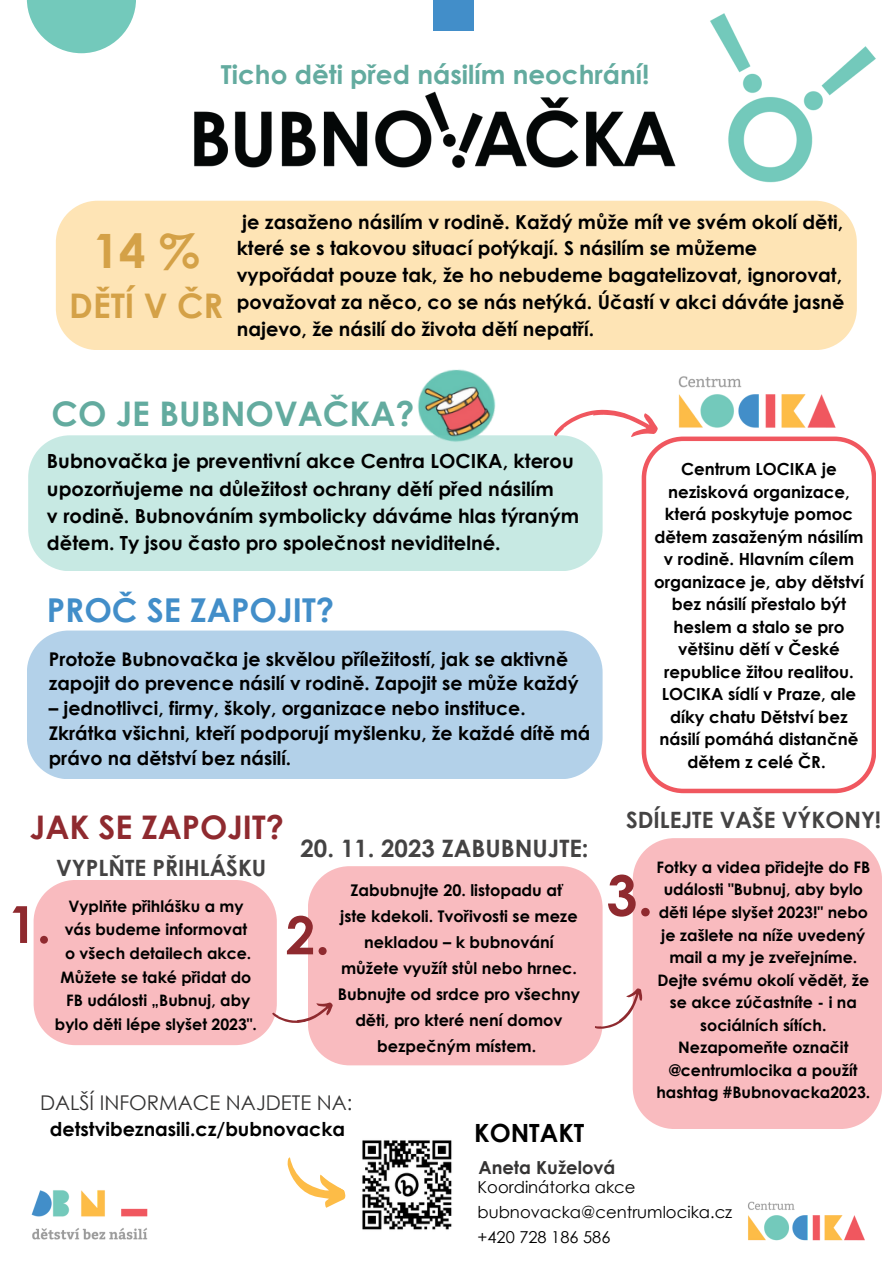
<style>
.page{position:relative;width:894px;height:1264px;background:#fff}
.page>*{position:absolute;margin:0;border:0;box-sizing:border-box;transform-origin:0 0}
.t1{font:700 55.8px "Century Gothic";color:#8f2a2f}
.t2{font:700 52.5px "Century Gothic";color:#8f2a2f}
.t3{font:700 51.15px "Century Gothic";color:#8f2a2f}
.t4{font:700 47.4px "Century Gothic";color:#d4a147}
.t5{font:700 33.9px "Century Gothic";color:#63ab9f}
.t6{font:700 33.9px "Century Gothic";color:#d4a147}
.t7{font:700 32.85px "Century Gothic";color:#428ec9}
.t8{font:700 32.55px "Century Gothic";color:#8f2a2f}
.t9{font:700 26.25px "Century Gothic";color:#63ab9f}
.t10{font:700 25.05px "Century Gothic";color:#000}
.t11{font:700 24px "Century Gothic";color:#444343}
.t12{font:700 22.5px "Century Gothic";color:#444343}
.t13{font:20.25px "Century Gothic";color:#343333}
.t14{font:700 19.5px/27px "Century Gothic";color:#000}
.t15{font:700 19.2px/26.8px "Century Gothic";color:#000}
.t16{font:700 18.9px/24.8px "Century Gothic";color:#000}
.t17{font:700 17.85px "Century Gothic";color:#343333}
.t18{font:700 16.65px/22.5px "Century Gothic";color:#000;text-align:center}
.t19{font:16.5px "Century Gothic";color:#000}
.t20{font:700 16.05px/25.8px "Century Gothic";color:#000;text-align:center}
.t21{font:700 15.9px/22.5px "Century Gothic";color:#000;text-align:center}
.t22{font:700 15.75px/23.7px "Century Gothic";color:#000}
</style>
<div class="page">
<img style="left:417px;top:369px;width:79px;height:66px">
<div style="left:28px;top:435px;width:574px;height:136px;background:#c7e9e3"></div>
<img style="left:565px;top:278px;width:292px;height:167px">
<svg style="left:641px;top:436px;width:234px;height:357px"></svg>
<svg style="left:553px;top:407px;width:105px;height:33px"></svg>
<svg style="left:27px;top:0;width:109px;height:53px;fill:#73c9bb"></svg>
<div style="left:433px;top:0;width:41px;height:31px;background:#428ec9"></div>
<div style="left:27px;top:630px;width:575px;height:149px;background:#b3d1e9;border-radius:42px"></div>
<div style="left:308px;top:866px;width:294px;height:199px;background:#f9bbbf;border-radius:42px"></div>
<svg style="left:34px;top:880px;width:299px;height:165px"></svg>
<div style="left:632px;top:838px;width:249px;height:290px;background:#f9bbbf;border-radius:42px"></div>
<svg style="left:595px;top:984px;width:48px;height:55px"></svg>
<img style="left:194px;top:91px;width:482px;height:77px">
<div style="left:56px;top:201px;width:800px;height:149px;background:#fee4b5"></div>
<img style="left:710px;top:13px;width:166px;height:170px">
<img style="left:362px;top:1140px;width:90px;height:90px">
<img style="left:666px;top:1128px;width:199px;height:113px">
<img style="left:31px;top:1190px;width:117px;height:50px">
<svg style="left:287px;top:1157px;width:59px;height:51px"></svg>
<p class="t9" style="left:221px;top:58px;width:430px">Ticho děti před násilím neochrání!</p>
<p class="t4" style="left:93px;top:220px;width:108px">14 %</p>
<p class="t6" style="left:69px;top:284px;width:155px">DĚTÍ V ČR</p>
<p class="t15" style="left:237px;top:208px;width:609px">je zasaženo násilím v rodině. Každý může mít ve svém okolí děti, které se s takovou situací potýkají. S násilím se můžeme vypořádat pouze tak, že ho nebudeme bagatelizovat, ignorovat, považovat za něco, co se nás netýká. Účastí v akci dáváte jasně najevo, že násilí do života dětí nepatří.</p>
<p class="t5" style="left:52px;top:392px;width:364px">CO JE BUBNOVAČKA?</p>
<p class="t14" style="left:47px;top:447px;width:528px">Bubnovačka je preventivní akce Centra LOCIKA, kterou upozorňujeme na důležitost ochrany dětí před násilím</p>
<p class="t14" style="left:47px;top:501px;width:533px">v rodině. Bubnováním symbolicky dáváme hlas týraným dětem. Ty jsou často pro společnost neviditelné.</p>
<p class="t7" style="left:47px;top:588px;width:289px">PROČ SE ZAPOJIT?</p>
<p class="t16" style="left:49px;top:645px;width:531px">Protože Bubnovačka je skvělou příležitostí, jak se aktivně zapojit do prevence násilí v rodině. Zapojit se může každý</p>
<p class="t16" style="left:49px;top:695px;width:478px">– jednotlivci, firmy, školy, organizace nebo instituce.</p>
<p class="t16" style="left:49px;top:720px;width:543px">Zkrátka všichni, kteří podporují myšlenku, že každé dítě má právo na dětství bez násilí.</p>
<p class="t8" style="left:30px;top:806px;width:255px">JAK SE ZAPOJIT?</p>
<p class="t12" style="left:56px;top:853px;width:211px">VYPLŇTE PŘIHLÁŠKU</p>
<p class="t3" style="left:8px;top:891px;width:44px">1.</p>
<p class="t2" style="left:286px;top:901px;width:46px">2.</p>
<p class="t11" style="left:300px;top:832px;width:289px">20. 11. 2023 ZABUBNUJTE:</p>
<p class="t20" style="left:350px;top:877px;width:214px">Zabubnujte 20. listopadu ať</p>
<p class="t20" style="left:337px;top:902px;width:244px">jste kdekoli. Tvořivosti se meze nekladou – k bubnování můžete využít stůl nebo hrnec.<br>Bubnujte od srdce pro všechny děti, pro které není domov bezpečným místem.</p>
<p class="t22" style="left:68px;top:893px;width:177px">Vyplňte přihlášku a my</p>
<p class="t22" style="left:65px;top:917px;width:184px">vás budeme informovat</p>
<p class="t22" style="left:61px;top:940px;width:192px">o všech detailech akce.<br>Můžete se také přidat do</p>
<p class="t22" style="left:55px;top:988px;width:203px;text-align:center">FB události „Bubnuj, aby bylo děti lépe slyšet 2023".</p>
<p class="t13" style="left:40px;top:1089px;width:314px">DALŠÍ INFORMACE NAJDETE NA:</p>
<p class="t18" style="left:654px;top:457px;width:211px">Centrum LOCIKA je nezisková organizace, která poskytuje pomoc dětem zasaženým násilím v rodině. Hlavním cílem organizace je, aby dětství bez násilí přestalo být heslem a stalo se pro většinu dětí v České republice žitou realitou.<br>LOCIKA sídlí v Praze, ale díky chatu Dětství bez násilí pomáhá distančně dětem z celé ČR.</p>
<p class="t12" style="left:626px;top:805px;width:256px">SDÍLEJTE VAŠE VÝKONY!</p>
<p class="t21" style="left:656px;top:855px;width:215px">Fotky a videa přidejte do FB události "Bubnuj, aby bylo děti lépe slyšet 2023!" nebo je zašlete na níže uvedený mail a my je zveřejníme.<br>Dejte svému okolí vědět, že se akce zúčastníte - i na sociálních sítích.<br>Nezapomeňte označit @centrumlocika a použít hashtag #Bubnovacka2023.</p>
<p class="t1" style="left:606px;top:859px;width:48px">3.</p>
<p class="t15" style="left:50px;top:1114px;width:297px">detstvibeznasili.cz/bubnovacka</p>
<p class="t10" style="left:474px;top:1116px;width:112px">KONTAKT</p>
<p class="t17" style="left:478px;top:1155px;width:138px">Aneta Kuželová</p>
<p class="t19" style="left:477px;top:1176px;width:159px">Koordinátorka akce</p>
<p class="t19" style="left:477px;top:1201px;width:256px">bubnovacka@centrumlocika.cz</p>
<p class="t19" style="left:477px;top:1226px;width:134px">+420 728 186 586</p>
</div>
